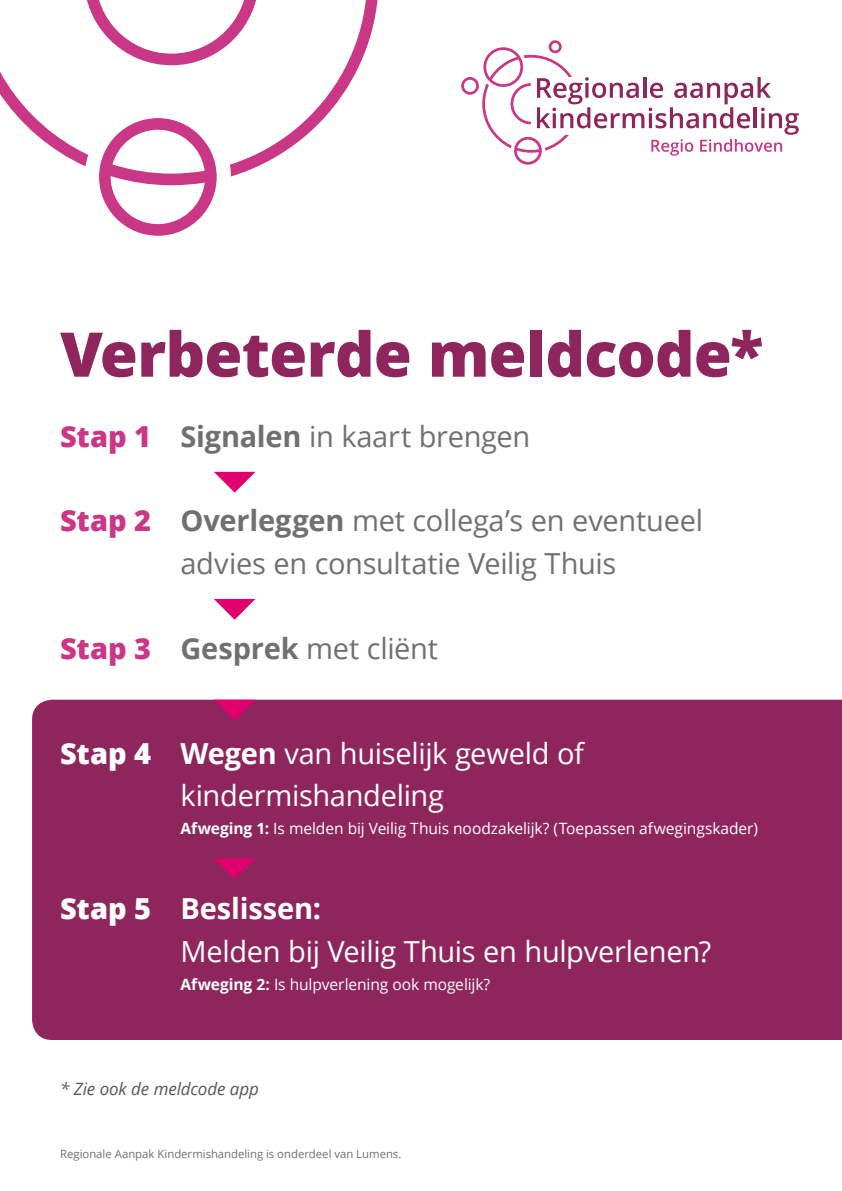
<style>
.page{position:relative;width:842px;height:1191px;background:#fff}
.page>*{position:absolute;margin:0;border:0;box-sizing:border-box;transform-origin:0 0}
.t1{font:800 61.6px "Open Sans";letter-spacing:-.015em;color:#8e265d}
.t2{font:29px/42.4px "Open Sans";letter-spacing:-.01em;color:#70706f}
.t3{font:29px/42.4px "Open Sans";letter-spacing:-.01em;color:#fff}
.t4{font:italic 17px "Open Sans";letter-spacing:-.005em;color:#575756}
.t5{font:15.6px "Open Sans";letter-spacing:-.005em;color:#fff}
.t6{font:11.3px "Open Sans";color:#70706f}
.s1{font-weight:800;color:#c93786}
.s2{font-weight:700}
.s3{font-weight:800}
</style>
<div class="page">
<div style="left:32px;top:699px;width:810px;height:341px;background:#8e265d"></div>
<svg style="left:214px;top:472px;width:41px;height:20px"></svg>
<svg style="left:214px;top:599px;width:41px;height:21px"></svg>
<svg style="left:461px;top:40px;width:338px;height:125px"></svg>
<svg style="left:259px;top:0;width:119px;height:166px"></svg>
<svg style="left:0;top:0;width:259px;height:236px"></svg>
<svg style="left:214px;top:699px;width:41px;height:21px"></svg>
<svg style="left:214px;top:858px;width:41px;height:21px"></svg>
<h1 class="t1" style="left:60px;top:307px;width:705px">Verbeterde meldcode*</h1>
<p class="t2" style="left:60px;top:414px;width:471px"><span class="s1">Stap 1</span> <span class="s2">Signalen</span> in kaart brengen</p>
<p class="t2" style="left:180px;top:499px;width:524px;text-indent:-120px"><span class="s1">Stap 2</span> <span class="s2">Overleggen</span> met collega’s en eventueel advies en consultatie Veilig Thuis</p>
<p class="t2" style="left:60px;top:626px;width:379px"><span class="s1">Stap 3</span> <span class="s2">Gesprek</span> met cliënt</p>
<p class="t3" style="left:180px;top:731px;width:405px;text-indent:-120px"><span class="s3">Stap 4</span> <span class="s2">Wegen</span> van huiselijk geweld of kindermishandeling</p>
<p class="t5" style="left:180px;top:818px;width:579px"><span class="s2">Afweging 1:</span> Is melden bij Veilig Thuis noodzakelijk? (Toepassen afwegingskader)</p>
<p class="t3" style="left:180px;top:886px;width:532px;text-indent:-120px"><span class="s3">Stap 5</span> <span class="s2">Beslissen:<br></span>Melden bij Veilig Thuis en hulpverlenen?</p>
<p class="t5" style="left:180px;top:973px;width:311px"><span class="s2">Afweging 2:</span> Is hulpverlening ook mogelijk?</p>
<p class="t4" style="left:60px;top:1077px;width:200px">* Zie ook de meldcode app</p>
<p class="t6" style="left:60px;top:1146px;width:343px">Regionale Aanpak Kindermishandeling is onderdeel van Lumens.</p>
</div>
